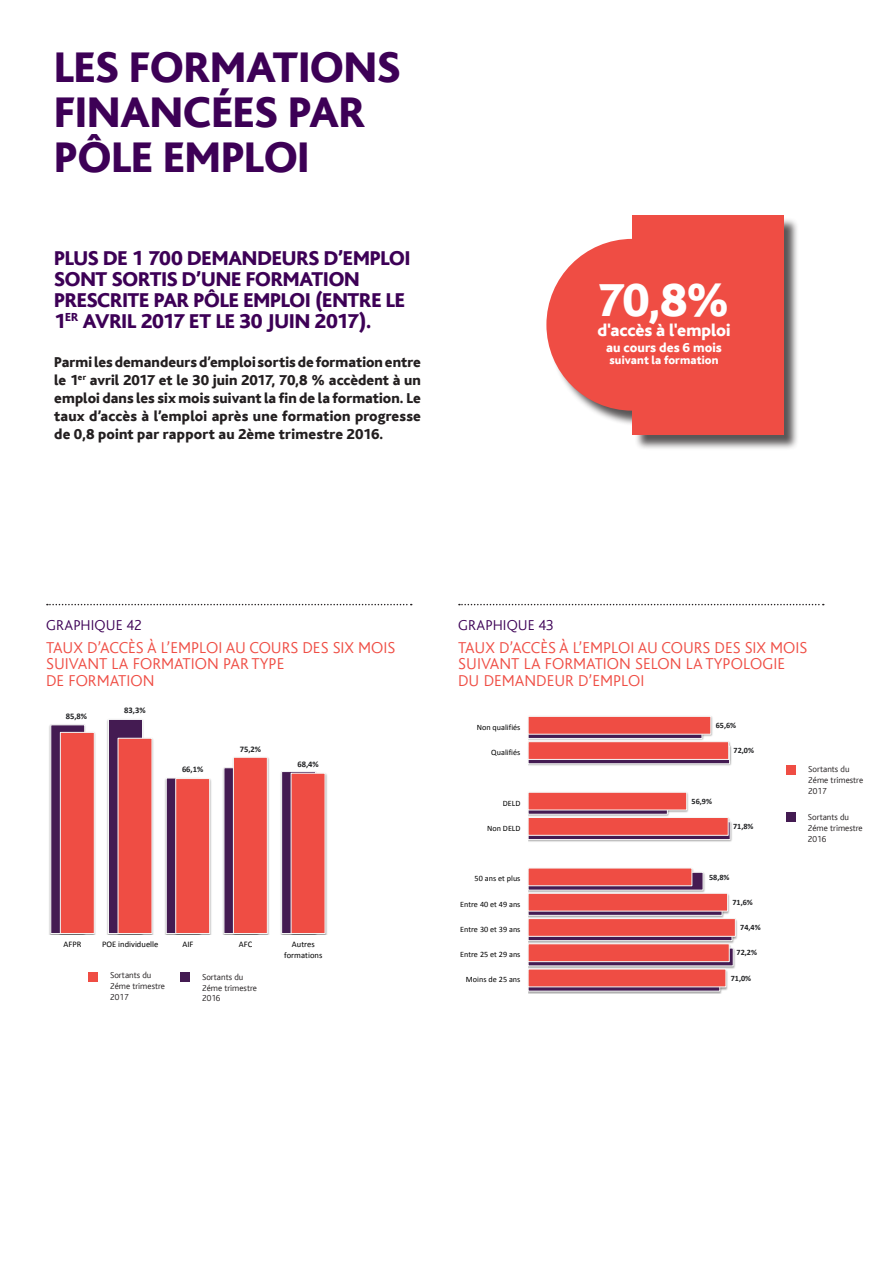
<style>
.page{position:relative;width:893px;height:1263px;background:#fff}
.page>*{position:absolute;margin:0;border:0;box-sizing:border-box;transform-origin:0 0}
.t1{font:800 48.45px "Bliss";color:#fff}
.t2{font:800 45px/45px "Bliss";color:#3d0056}
.t3{font:800 21px/21px "Bliss";letter-spacing:-.01em;color:#3d0056}
.t4{font:800 17.7px "Bliss";color:#fff}
.t5{font:300 16.5px "Bliss";color:#ef4d44}
.t6{font:800 15px/18px "Bliss";letter-spacing:.005em;color:#231f20;text-align:justify}
.t7{font:300 15px "Bliss";color:#3d0056}
.t8{font:800 13.5px "Bliss";color:#fff}
.t9{font:800 12px "Bliss";color:#fff}
.t10{font:300 9px/10.8px "Bliss";color:#231f20}
.t11{font:8.55px/10.5px "Calibri";color:#000;text-align:center}
.t12{font:700 8.55px "Calibri";color:#1f2022}
.t13{font:8.25px "Calibri";letter-spacing:.005em;color:#000}
.t14{font:700 8.25px "Calibri";color:#1f2022}
</style>
<div class="page">
<svg style="left:50px;top:719px;width:94px;height:215px"></svg>
<svg style="left:60px;top:732px;width:266px;height:202px"></svg>
<svg style="left:47px;top:604px;width:365px;height:1px"></svg>
<svg style="left:528px;top:716px;width:208px;height:271px"></svg>
<svg style="left:459px;top:604px;width:365px;height:1px"></svg>
<div style="left:548px;top:217px;width:252px;height:234px;background:#231f20;opacity:.75"></div>
<div style="left:632px;top:215px;width:151px;height:219px;background:#ef4d44"></div>
<div style="left:546px;top:239px;width:172px;height:172px;background:#ef4d44;border-radius:50%"></div>
<div style="left:180px;top:972px;width:10px;height:9px;background:#441b52"></div>
<div style="left:88px;top:972px;width:10px;height:9px;background:#ef4d44"></div>
<div style="left:786px;top:812px;width:10px;height:10px;background:#441b52"></div>
<div style="left:786px;top:766px;width:10px;height:9px;background:#ef4d44"></div>
<h2 class="t2" style="left:54px;top:46px;width:348px">Les formations financées par<br>Pôle emploi</h2>
<h3 class="t3" style="left:54px;top:248px;width:358px">plus de 1 700 demandeurs d’emploi sont sortis d’une formation prescrite par Pôle emploi (Entre le<br>1<sup>er</sup> avril 2017 et le 30 juin 2017).</h3>
<p class="t6" style="left:54px;top:353px;width:368px">Parmi les demandeurs d’emploi sortis de formation entre le 1<sup>er</sup> avril 2017 et le 30 juin 2017, 70,8 % accèdent à un emploi dans les six mois suivant la fin de la formation. Le taux d’accès à l’emploi après une formation progresse de 0,8 point par rapport au 2ème trimestre 2016.</p>
<h1 class="t1" style="left:597px;top:275px;width:135px">70,8%</h1>
<p class="t4" style="left:597px;top:321px;width:135px">d'accès à l'emploi</p>
<p class="t8" style="left:606px;top:340px;width:117px">au cours des 6 mois</p>
<p class="t9" style="left:609px;top:354px;width:111px">suivant la formation</p>
<p class="t7" style="left:46px;top:617px;width:97px">GRAPHI QUE 42</p>
<p class="t7" style="left:458px;top:617px;width:97px">GRAPHI QUE 43</p>
<p class="t5" style="left:46px;top:638px;width:134px">TAUX D’ACCÈS À L’EMPLOI</p>
<p class="t5" style="left:226px;top:638px;width:35px">AU COURS</p>
<p class="t5" style="left:303px;top:638px;width:9px">DES</p>
<p class="t5" style="left:333px;top:638px;width:36px">SI X MOIS</p>
<p class="t5" style="left:46px;top:655px;width:9px">SUIV</p>
<p class="t5" style="left:78px;top:655px;width:66px">ANT LA FORM</p>
<p class="t5" style="left:174px;top:655px;width:19px">ATION</p>
<p class="t5" style="left:223px;top:655px;width:38px">PAR TYPE</p>
<p class="t5" style="left:46px;top:671px;width:33px">DE FORM</p>
<p class="t5" style="left:110px;top:671px;width:19px">ATION</p>
<p class="t5" style="left:458px;top:638px;width:134px">TAUX D’ACCÈS À L’EMPLOI</p>
<p class="t5" style="left:638px;top:638px;width:35px">AU COURS</p>
<p class="t5" style="left:715px;top:638px;width:9px">DES</p>
<p class="t5" style="left:745px;top:638px;width:36px">SI X MOIS</p>
<p class="t5" style="left:458px;top:655px;width:9px">SUIV</p>
<p class="t5" style="left:490px;top:655px;width:66px">ANT LA FORM</p>
<p class="t5" style="left:586px;top:655px;width:19px">ATION</p>
<p class="t5" style="left:635px;top:655px;width:10px">SELON</p>
<p class="t5" style="left:686px;top:655px;width:30px">LA TYPOLO</p>
<p class="t5" style="left:762px;top:655px;width:17px">GIE</p>
<p class="t5" style="left:458px;top:671px;width:188px">DU DEMANDEUR D’EMPLOI</p>
<p class="t12" style="left:66px;top:711px;width:23px">85,8%</p>
<p class="t12" style="left:124px;top:705px;width:23px">83,3%</p>
<p class="t13" style="left:477px;top:722px;width:45px">Non qualifiés</p>
<p class="t14" style="left:716px;top:720px;width:22px">65,6%</p>
<p class="t12" style="left:240px;top:744px;width:23px">75,2%</p>
<p class="t13" style="left:491px;top:747px;width:31px">Qualifiés</p>
<p class="t14" style="left:734px;top:745px;width:22px">72,0%</p>
<p class="t12" style="left:182px;top:764px;width:23px">66,1%</p>
<p class="t12" style="left:297px;top:759px;width:23px">68,4%</p>
<p class="t10" style="left:808px;top:764px;width:56px">SORTANTS DU<br>2ÉME TRIMESTRE<br>2017</p>
<p class="t13" style="left:503px;top:798px;width:19px">DELD</p>
<p class="t14" style="left:691px;top:796px;width:22px">56,9%</p>
<p class="t13" style="left:487px;top:823px;width:35px">Non DELD</p>
<p class="t14" style="left:733px;top:821px;width:22px">71,8%</p>
<p class="t10" style="left:808px;top:812px;width:56px">SORTANTS DU<br>2ÉME TRIMESTRE<br>2016</p>
<p class="t13" style="left:475px;top:873px;width:47px">50 ans et plus</p>
<p class="t14" style="left:709px;top:872px;width:22px">58,8%</p>
<p class="t13" style="left:460px;top:899px;width:62px">Entre 40 et 49 ans</p>
<p class="t14" style="left:732px;top:897px;width:22px">71,6%</p>
<p class="t13" style="left:460px;top:924px;width:62px">Entre 30 et 39 ans</p>
<p class="t14" style="left:740px;top:922px;width:22px">74,4%</p>
<p class="t11" style="left:64px;top:939px;width:19px">AFPR</p>
<p class="t11" style="left:102px;top:939px;width:58px">POE individuelle</p>
<p class="t11" style="left:182px;top:939px;width:13px">AIF</p>
<p class="t11" style="left:239px;top:939px;width:15px">AFC</p>
<p class="t11" style="left:284px;top:939px;width:40px">Autres formations</p>
<p class="t13" style="left:460px;top:949px;width:62px">Entre 25 et 29 ans</p>
<p class="t14" style="left:737px;top:948px;width:22px">72,2%</p>
<p class="t10" style="left:110px;top:970px;width:56px">SORTANTS DU<br>2ÉME TRIMESTRE<br>2017</p>
<p class="t10" style="left:202px;top:971px;width:56px">SORTANTS DU<br>2ÉME TRIMESTRE<br>2016</p>
<p class="t13" style="left:466px;top:974px;width:56px">Moins de 25 ans</p>
<p class="t14" style="left:731px;top:973px;width:22px">71,0%</p>
</div>
